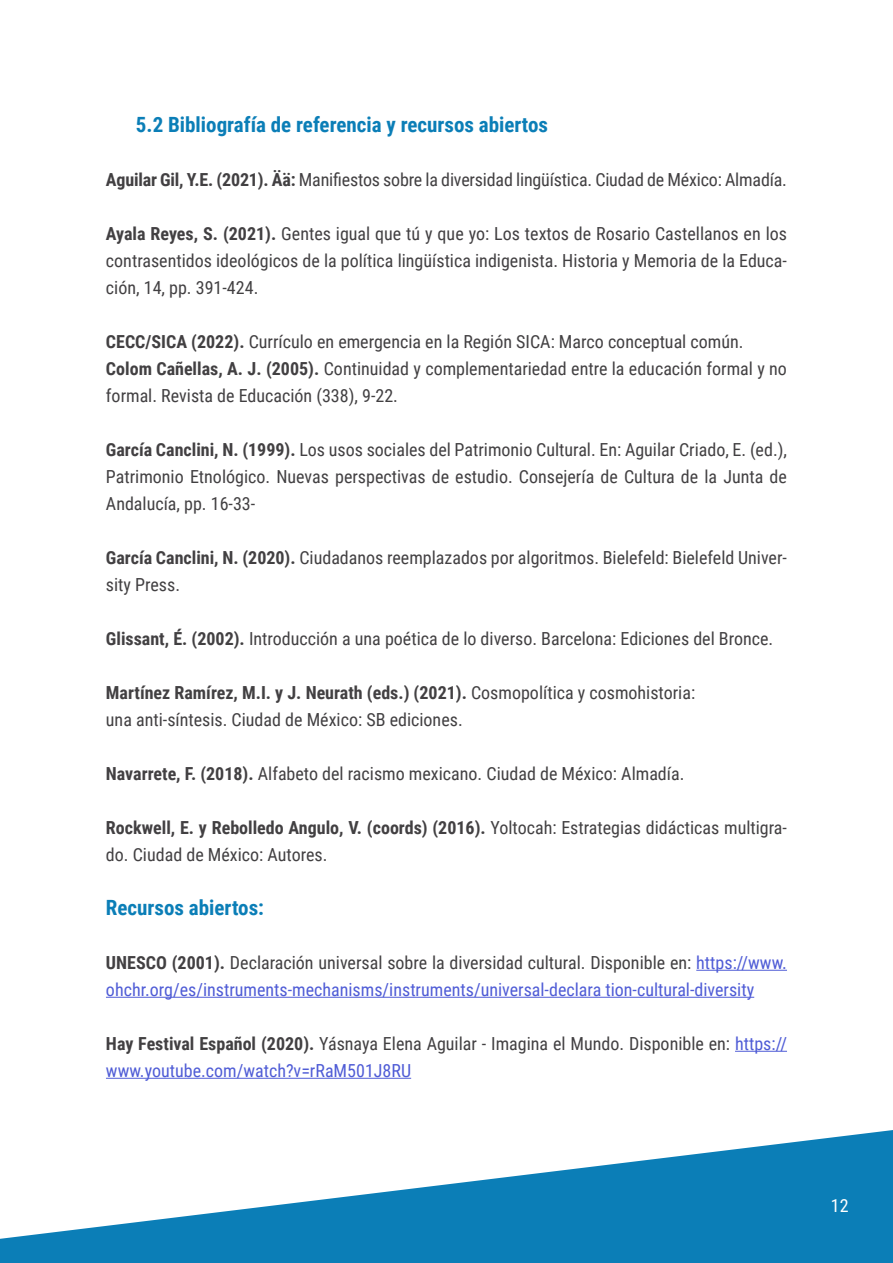
<style>
.page{position:relative;width:893px;height:1263px;background:#fff}
.page>*{position:absolute;margin:0;border:0;box-sizing:border-box;transform-origin:0 0}
.t1{font:700 21px "Roboto Condensed";color:#0b7eb7}
.t2{font:18px/27px "Roboto Condensed";color:#424042}
.t3{font:18px/27px "Roboto Condensed";color:#4f5cd6}
.t4{font:18px "Roboto Condensed";color:#fff}
.s1{font-weight:700}
.s2{font-weight:700;color:#424042}
.s3{color:#424042}
.s4{color:#4f5cd6}
</style>
<div class="page">
<svg style="left:0;top:1130px;width:893px;height:133px;fill:#0b7eb7"></svg>
<hr style="left:696px;top:970px;width:91px;height:1px;background:#4f5cd6">
<hr style="left:106px;top:997px;width:648px;height:1px;background:#4f5cd6">
<hr style="left:735px;top:1051px;width:52px;height:1px;background:#4f5cd6">
<hr style="left:106px;top:1078px;width:305px;height:1px;background:#4f5cd6">
<p class="t1" style="left:136px;top:110px;width:414px">5.2 Bibliografía de referencia y recursos abiertos</p>
<p class="t2" style="left:106px;top:165px;width:682px"><span class="s1">Aguilar Gil, Y.E. (2021). Ää:</span> Manifiestos sobre la diversidad lingüística. Ciudad de México: Almadía.</p>
<p class="t2" style="left:106px;top:219px;width:683px;text-align:justify"><span class="s1">Ayala Reyes, S. (2021).</span> Gentes igual que tú y que yo: Los textos de Rosario Castellanos en los contrasentidos ideológicos de la política lingüística indigenista. Historia y Memoria de la Educa&shy;ción, 14, pp. 391-424.</p>
<p class="t2" style="left:106px;top:327px;width:682px"><span class="s1">CECC/SICA (2022).</span> Currículo en emergencia en la Región SICA: Marco conceptual común.<br><span class="s1">Colom Cañellas, A. J. (2005).</span> Continuidad y complementariedad entre la educación formal y no formal. Revista de Educación (338), 9-22.</p>
<p class="t2" style="left:106px;top:435px;width:682px;text-align:justify"><span class="s1">García Canclini, N. (1999).</span> Los usos sociales del Patrimonio Cultural. En: Aguilar Criado, E. (ed.), Patrimonio Etnológico. Nuevas perspectivas de estudio. Consejería de Cultura de la Junta de Andalucía, pp. 16-33-</p>
<p class="t2" style="left:106px;top:543px;width:682px"><span class="s1">García Canclini, N. (2020).</span> Ciudadanos reemplazados por algoritmos. Bielefeld: Bielefeld Univer&shy;sity Press.</p>
<p class="t2" style="left:106px;top:624px;width:669px"><span class="s1">Glissant, É. (2002).</span> Introducción a una poética de lo diverso. Barcelona: Ediciones del Bronce.</p>
<p class="t2" style="left:106px;top:678px;width:591px"><span class="s1">Martínez Ramírez, M.I. y J. Neurath (eds.) (2021).</span> Cosmopolítica y cosmohistoria: una anti-síntesis. Ciudad de México: SB ediciones.</p>
<p class="t2" style="left:106px;top:759px;width:580px"><span class="s1">Navarrete, F. (2018).</span> Alfabeto del racismo mexicano. Ciudad de México: Almadía.</p>
<p class="t2" style="left:106px;top:813px;width:683px"><span class="s1">Rockwell, E. y Rebolledo Angulo, V. (coords) (2016).</span> Yoltocah: Estrategias didácticas multigra&shy;do. Ciudad de México: Autores.</p>
<p class="t1" style="left:106px;top:893px;width:159px">Recursos abiertos:</p>
<p class="t3" style="left:106px;top:948px;width:682px"><span class="s2">UNESCO (2001).</span> <span class="s3">Declaración universal sobre la diversidad cultural. Disponible en:</span> https://www. ohchr.org/es/instruments-mechanisms/instruments/universal-declara tion-cultural-diversity</p>
<p class="t2" style="left:106px;top:1029px;width:683px"><span class="s1">Hay Festival Español (2020).</span> Yásnaya Elena Aguilar - Imagina el Mundo. Disponible en: <span class="s4">https:// www.youtube.com/watch?v=rRaM501J8RU</span></p>
<p class="t4" style="left:831px;top:1193px;width:19px">12</p>
</div>
